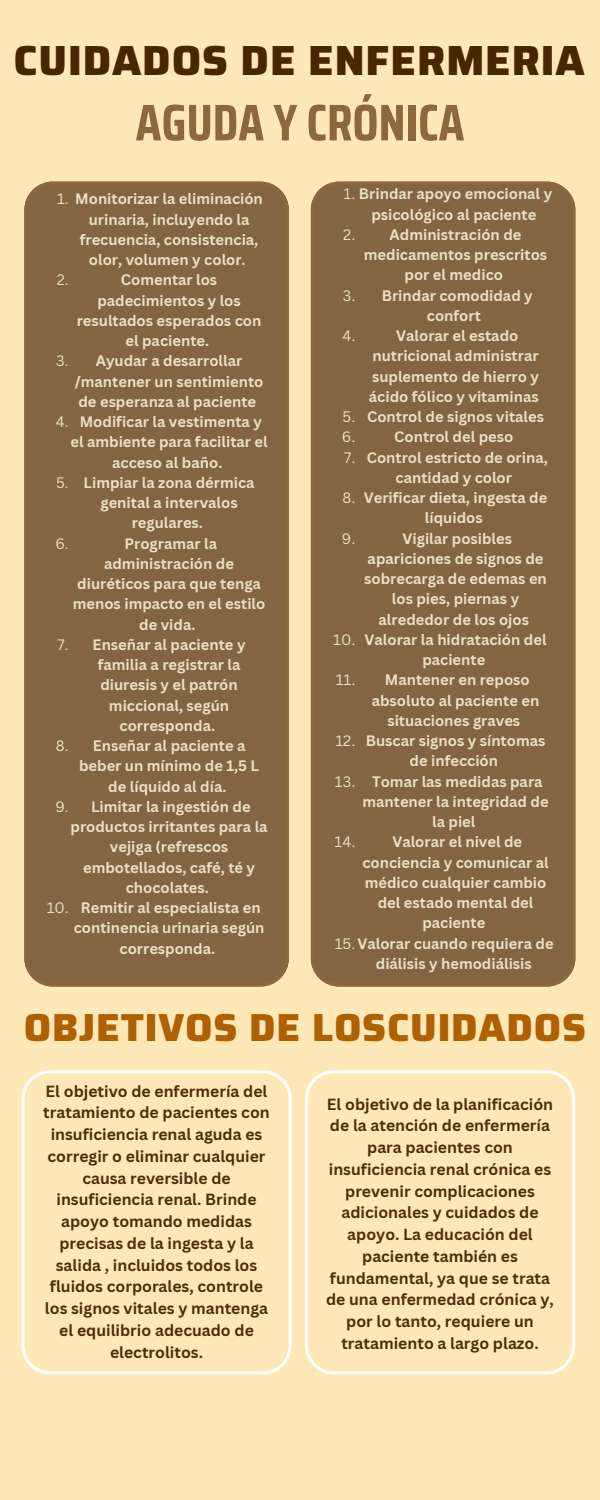
<style>
.page{position:relative;width:600px;height:1500px;background:#ffe8b8}
.page>*{position:absolute;margin:0;border:0;box-sizing:border-box;transform-origin:0 0}
.t1{font:700 51.6px "Saira Condensed";color:#8c693d}
.t2{font:800 42.2px "Saira";letter-spacing:.02em;color:#472700}
.t3{font:800 39.2px "Saira";letter-spacing:.02em;color:#af6102}
.t4{font:700 15.7px/21.8px "Canva Sans";color:#4d2e08;text-align:center}
.t5{font:700 14.7px/20.2px "Canva Sans";color:#eddfc4;text-align:center}
.t6{font:14.7px "Canva Sans";color:#eddfc4}
.s1{font-weight:400}
</style>
<div class="page">
<svg style="left:24px;top:182px;width:265px;height:804px;background:#876943"></svg>
<div style="left:311px;top:182px;width:264px;height:804px;background:#836641"></div>
<svg style="left:22px;top:1070px;width:270px;height:304px"></svg>
<svg style="left:305px;top:1070px;width:270px;height:304px"></svg>
<h2 class="t2" style="left:14px;top:27px;width:573px">CUIDADOS DE ENFERMERIA</h2>
<h1 class="t1" style="left:136px;top:82px;width:330px">AGUDA Y CRÓNICA</h1>
<p class="t5" style="left:57px;top:188px;width:207px"><span class="s1">1.</span> Monitorizar la eliminación</p>
<p class="t5" style="left:89px;top:209px;width:162px">urinaria, incluyendo la</p>
<p class="t5" style="left:80px;top:229px;width:180px">frecuencia, consistencia,</p>
<p class="t5" style="left:89px;top:249px;width:158px">olor, volumen y color.</p>
<p class="t5" style="left:77px;top:269px;width:186px">Comentar los padecimientos y los resultados esperados con el paciente.</p>
<p class="t6" style="left:57px;top:270px;width:13px">2.</p>
<p class="t5" style="left:75px;top:350px;width:190px">Ayudar a desarrollar /mantener un sentimiento de esperanza al paciente</p>
<p class="t6" style="left:56px;top:351px;width:14px">3.</p>
<p class="t5" style="left:70px;top:411px;width:199px">Modificar la vestimenta y el ambiente para facilitar el acceso al baño.</p>
<p class="t6" style="left:56px;top:411px;width:14px">4.</p>
<p class="t6" style="left:56px;top:472px;width:14px">5.</p>
<p class="t5" style="left:84px;top:472px;width:172px">Limpiar la zona dérmica genital a intervalos regulares.</p>
<p class="t5" style="left:73px;top:533px;width:194px">Programar la administración de diuréticos para que tenga menos impacto en el estilo de vida.</p>
<p class="t6" style="left:55px;top:533px;width:15px">6.</p>
<p class="t6" style="left:58px;top:634px;width:13px">7.</p>
<p class="t6" style="left:56px;top:735px;width:14px">8.</p>
<p class="t5" style="left:93px;top:634px;width:154px">Enseñar al paciente y familia a registrar la diuresis y el patrón miccional, según corresponda.</p>
<p class="t5" style="left:79px;top:735px;width:182px">Enseñar al paciente a beber un mínimo de 1,5 L de líquido al día.</p>
<p class="t5" style="left:71px;top:796px;width:199px">Limitar la ingestión de productos irritantes para la vejiga (refrescos embotellados, café, té y chocolates.</p>
<p class="t6" style="left:55px;top:796px;width:15px">9.</p>
<p class="t5" style="left:74px;top:897px;width:192px">Remitir al especialista en continencia urinaria según corresponda.</p>
<p class="t6" style="left:47px;top:897px;width:24px">10.</p>
<p class="t5" style="left:371px;top:184px;width:182px;text-align:left;text-indent:-28px"><span class="s1">1.</span> Brindar apoyo emocional y psicológico al paciente</p>
<p class="t5" style="left:364px;top:224px;width:185px">Administración de medicamentos prescritos por el medico</p>
<p class="t6" style="left:343px;top:224px;width:13px">2.</p>
<p class="t6" style="left:343px;top:285px;width:14px">3.</p>
<p class="t6" style="left:342px;top:326px;width:14px">4.</p>
<p class="t5" style="left:382px;top:285px;width:153px">Brindar comodidad y confort</p>
<p class="t5" style="left:369px;top:325px;width:172px">Valorar el estado nutricional administrar suplemento de hierro y ácido fólico y vitaminas</p>
<p class="t5" style="left:342px;top:406px;width:204px;text-align:left"><span class="s1">5.</span> Control de signos vitales<br><span class="s1">6.</span></p>
<p class="t5" style="left:394px;top:427px;width:121px">Control del peso</p>
<p class="t5" style="left:367px;top:447px;width:183px">Control estricto de orina, cantidad y color</p>
<p class="t6" style="left:344px;top:447px;width:13px">7.</p>
<p class="t6" style="left:342px;top:488px;width:14px">8.</p>
<p class="t5" style="left:364px;top:487px;width:185px">Verificar dieta, ingesta de líquidos</p>
<p class="t6" style="left:342px;top:528px;width:15px">9.</p>
<p class="t5" style="left:364px;top:528px;width:184px">Vigilar posibles apariciones de signos de sobrecarga de edemas en los pies, piernas y alrededor de los ojos</p>
<p class="t6" style="left:333px;top:629px;width:24px">10.</p>
<p class="t5" style="left:365px;top:629px;width:183px">Valorar la hidratación del paciente</p>
<p class="t6" style="left:336px;top:670px;width:21px">11.</p>
<p class="t5" style="left:372px;top:670px;width:169px">Mantener en reposo absoluto al paciente en situaciones graves</p>
<p class="t6" style="left:335px;top:731px;width:21px">12.</p>
<p class="t5" style="left:366px;top:730px;width:181px">Buscar signos y síntomas de infección</p>
<p class="t6" style="left:335px;top:771px;width:22px">13.</p>
<p class="t5" style="left:363px;top:771px;width:188px">Tomar las medidas para mantener la integridad de la piel</p>
<p class="t6" style="left:335px;top:832px;width:22px">14.</p>
<p class="t5" style="left:362px;top:832px;width:188px">Valorar el nivel de conciencia y comunicar al médico cualquier cambio del estado mental del paciente</p>
<p class="t5" style="left:376px;top:933px;width:179px;text-align:left;text-indent:-41px"><span class="s1">15.</span> Valorar cuando requiera de diálisis y hemodiálisis</p>
<h2 class="t3" style="left:24px;top:997px;width:564px">OBJETIVOS DE LOSCUIDADOS</h2>
<h3 class="t4" style="left:43px;top:1080px;width:228px">El objetivo de enfermería del tratamiento de pacientes con insuficiencia renal aguda es corregir o eliminar cualquier causa reversible de insuficiencia renal. Brinde apoyo tomando medidas precisas de la ingesta y la salida , incluidos todos los fluidos corporales, controle los signos vitales y mantenga el equilibrio adecuado de electrolitos.</h3>
<h3 class="t4" style="left:326px;top:1093px;width:229px">El objetivo de la planificación de la atención de enfermería para pacientes con insuficiencia renal crónica es prevenir complicaciones adicionales y cuidados de apoyo. La educación del paciente también es fundamental, ya que se trata de una enfermedad crónica y, por lo tanto, requiere un tratamiento a largo plazo.</h3>
</div>
